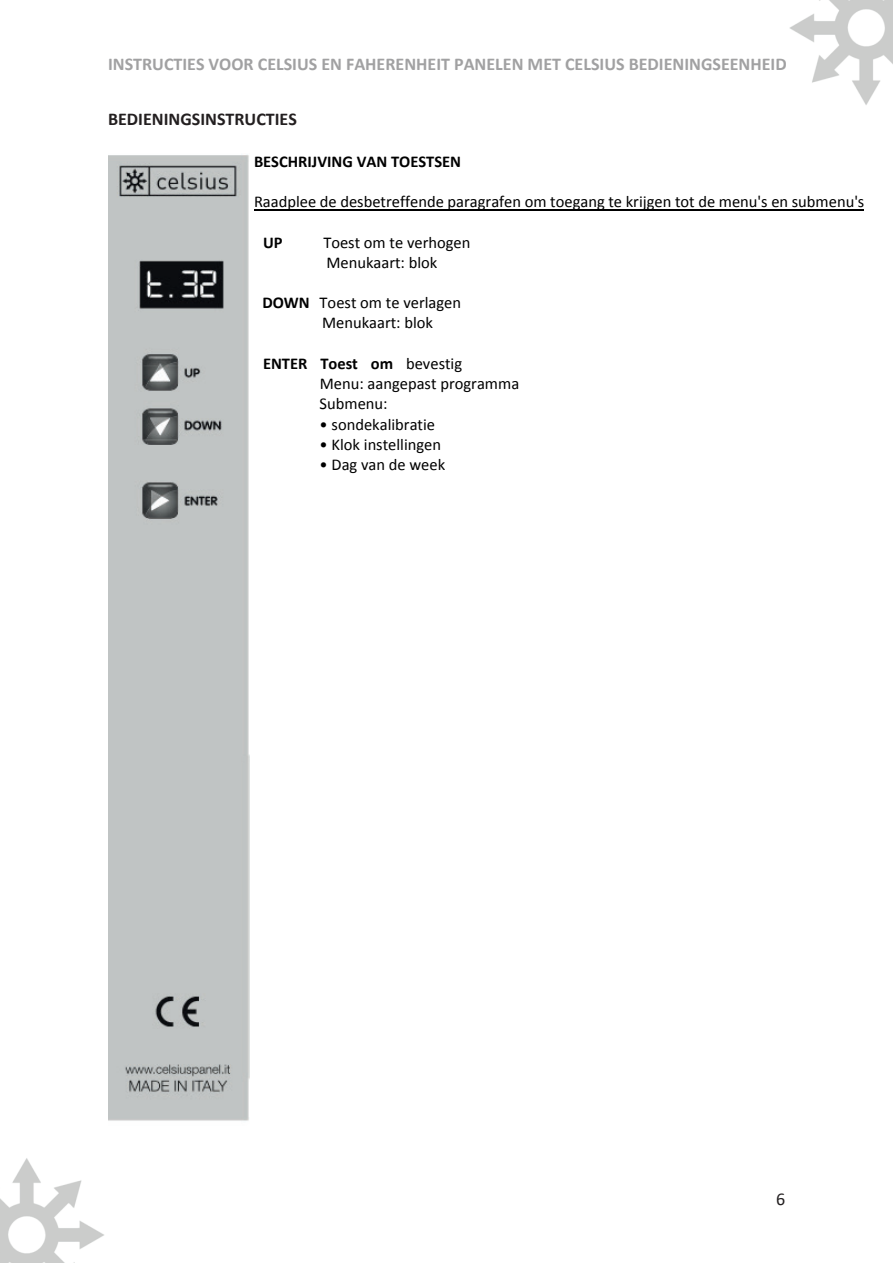
<style>
.page{position:relative;width:893px;height:1263px;background:#fff}
.page>*{position:absolute;margin:0;border:0;box-sizing:border-box;transform-origin:0 0}
.t1{font:700 18px "Calibri";color:#a1a1a2}
.t2{font:700 18px "Calibri";color:#231f20}
.t3{font:18px "Calibri";color:#231f20}
.t4{font:16.5px/19.8px "Calibri";color:#000}
.t5{font:700 16.5px "Calibri";color:#000}
.s1{font-weight:700}
</style>
<div class="page">
<img style="left:789px;top:0;width:104px;height:105px">
<img style="left:0;top:1158px;width:104px;height:105px">
<img style="left:108px;top:154px;width:141px;height:967px">
<hr style="left:254px;top:210px;width:610px;height:1px;background:#000">
<p class="t1" style="left:108px;top:53px;width:680px">INSTRUCTIES VOOR CELSIUS EN FAHERENHEIT PANELEN MET CELSIUS BEDIENINGSEENHEID</p>
<p class="t2" style="left:108px;top:108px;width:190px">BEDIENINGSINSTRUCTIES</p>
<p class="t5" style="left:254px;top:151px;width:209px">BESCHRIJVING VAN TOESTSEN</p>
<p class="t4" style="left:254px;top:191px;width:612px">Raadplee de desbetreffende paragrafen om toegang te krijgen tot de menu's en submenu's</p>
<p class="t5" style="left:263px;top:236px;width:21px">UP</p>
<p class="t4" style="left:323px;top:233px;width:149px">Toest om te verhogen<br>Menukaart: blok</p>
<p class="t4" style="left:322px;top:293px;width:141px;text-indent:-60px"><span class="s1">DOWN</span> Toest om te verlagen<br>Menukaart: blok</p>
<p class="t4" style="left:320px;top:353px;width:201px;text-indent:-57px"><span class="s1">ENTER Toest om</span> bevestig<br>Menu: aangepast programma<br>Submenu:</p>
<p class="t4" style="left:320px;top:415px;width:117px">• sondekalibratie</p>
<p class="t4" style="left:320px;top:436px;width:123px">• Klok instellingen</p>
<p class="t4" style="left:320px;top:456px;width:127px">• Dag van de week</p>
<p class="t3" style="left:776px;top:1187px;width:11px">6</p>
</div>
